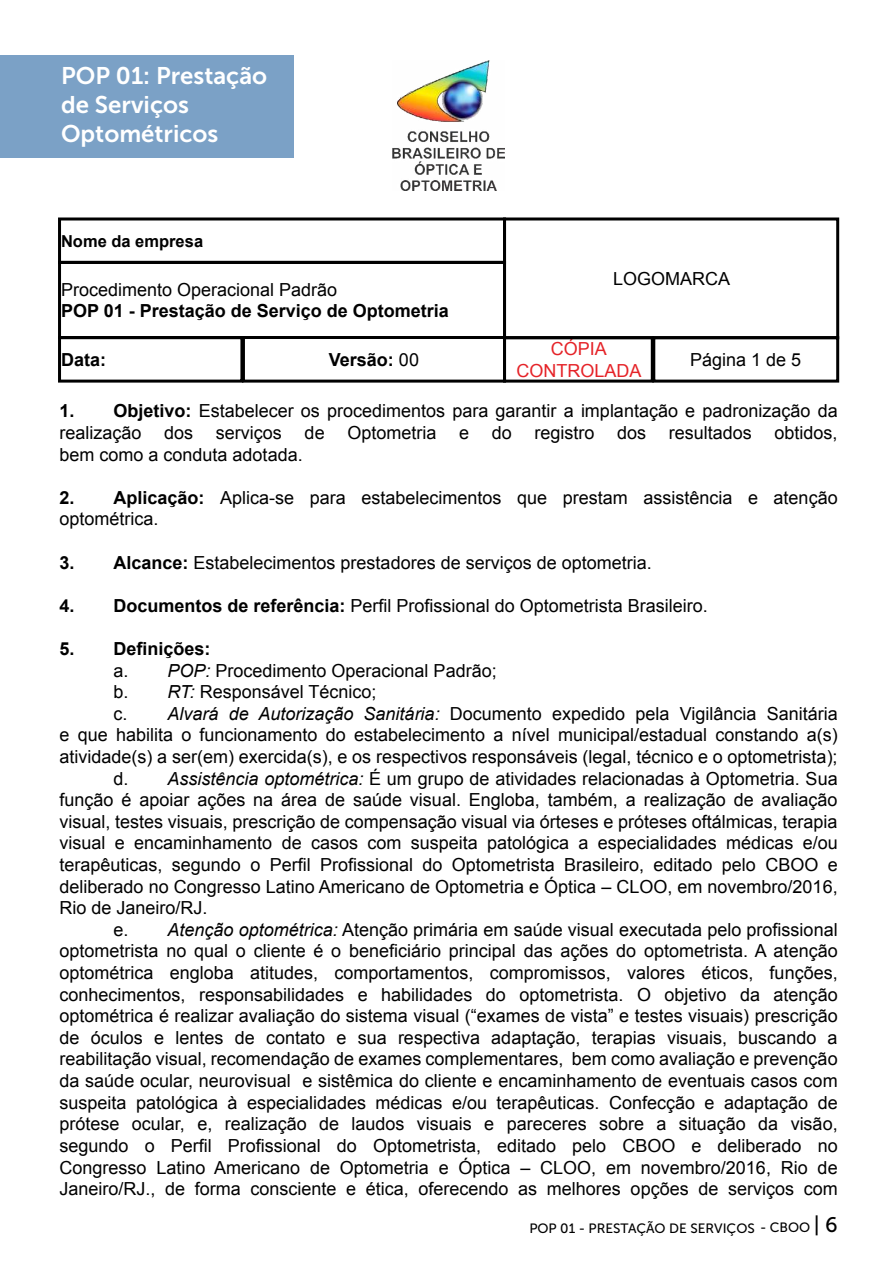
<style>
.page{position:relative;width:893px;height:1263px;background:#fff}
.page>*{position:absolute;margin:0;border:0;box-sizing:border-box;transform-origin:0 0}
.t1{font:24px/28.8px "Museo Sans 700";color:#fff}
.t2{font:18px/21.6px "Arial";color:#000}
.t3{font:700 18px "Arial";color:#000}
.t4{font:18px/21.6px "Arial";color:#e52328;text-align:center}
.t5{font:700 16.5px "Arial";color:#000}
.t6{font:13.5px "Museo Sans 500";color:#000}
.s1{font-weight:400}
.s2{font-weight:700}
.s3{font-style:italic}
.s4{font-size:21px}
</style>
<div class="page">
<div style="left:58px;top:217px;width:448px;height:47px;border:3px solid #000"></div>
<div style="left:58px;top:261px;width:448px;height:78px;border:3px solid #000"></div>
<div style="left:58px;top:336px;width:185px;height:47px;border:3px solid #000"></div>
<div style="left:242px;top:336px;width:264px;height:47px;border:3px solid #000"></div>
<div style="left:503px;top:336px;width:151px;height:47px;border:3px solid #000"></div>
<div style="left:652px;top:336px;width:187px;height:47px;border:3px solid #000"></div>
<div style="left:503px;top:217px;width:336px;height:122px;border:3px solid #000"></div>
<img style="left:393px;top:60px;width:112px;height:131px">
<div style="left:0;top:55px;width:293px;height:102px;background:#7ba1c6"></div>
<h1 class="t1" style="left:61px;top:61px;width:208px">POP 01: Prestação de Serviços<br>Optométricos</h1>
<p class="t5" style="left:61px;top:230px;width:144px">Nome da empresa</p>
<p class="t2" style="left:61px;top:279px;width:278px">Procedimento Operacional Padrão</p>
<p class="t3" style="left:61px;top:299px;width:389px">POP 01 - Prestação de Serviço de Optometria</p>
<p class="t3" style="left:61px;top:348px;width:46px">Data:</p>
<p class="t3" style="left:329px;top:347px;width:92px">Versão: <span class="s1">00</span></p>
<p class="t2" style="left:613px;top:268px;width:119px">LOGOMARCA</p>
<p class="t4" style="left:516px;top:338px;width:127px">CÓPIA<br>CONTROLADA</p>
<p class="t2" style="left:690px;top:349px;width:113px">Página 1 de 5</p>
<p class="t2" style="left:60px;top:400px;width:780px"><span class="s2">1. Objetivo:</span> Estabelecer os procedimentos para garantir a implantação e padronização da realização</p>
<p class="t2" style="left:164px;top:422px;width:31px">dos</p>
<p class="t2" style="left:216px;top:422px;width:68px">serviços</p>
<p class="t2" style="left:305px;top:422px;width:22px">de</p>
<p class="t2" style="left:347px;top:422px;width:91px">Optometria</p>
<p class="t2" style="left:459px;top:422px;width:12px">e</p>
<p class="t2" style="left:492px;top:422px;width:22px">do</p>
<p class="t2" style="left:534px;top:422px;width:62px">registro</p>
<p class="t2" style="left:617px;top:422px;width:31px">dos</p>
<p class="t2" style="left:669px;top:422px;width:85px">resultados</p>
<p class="t2" style="left:775px;top:422px;width:65px">obtidos,</p>
<p class="t2" style="left:60px;top:444px;width:245px">bem como a conduta adotada.</p>
<p class="t2" style="left:60px;top:487px;width:780px"><span class="s2">2. Aplicação:</span> Aplica-se para estabelecimentos que prestam assistência e atenção optométrica.</p>
<p class="t2" style="left:60px;top:552px;width:594px"><span class="s2">3. Alcance:</span> Estabelecimentos prestadores de serviços de optometria.</p>
<p class="t2" style="left:60px;top:595px;width:650px"><span class="s2">4. Documentos de referência:</span> Perfil Profissional do Optometrista Brasileiro.</p>
<p class="t3" style="left:60px;top:637px;width:153px">5. Definições:</p>
<p class="t2" style="left:114px;top:660px;width:385px">a. <span class="s3">POP:</span> Procedimento Operacional Padrão;</p>
<p class="t2" style="left:114px;top:681px;width:265px">b. <span class="s3">RT:</span> Responsável Técnico;</p>
<p class="t2" style="left:114px;top:703px;width:726px">c. <span class="s3">Alvará de Autorização Sanitária:</span> Documento expedido pela Vigilância Sanitária</p>
<p class="t2" style="left:60px;top:724px;width:780px">e que habilita o funcionamento do estabelecimento a nível municipal/estadual constando a(s)</p>
<p class="t2" style="left:60px;top:746px;width:780px">atividade(s) a ser(em) exercida(s), e os respectivos responsáveis (legal, técnico e o optometrista);</p>
<p class="t2" style="left:114px;top:768px;width:726px">d. <span class="s3">Assistência optométrica:</span> É um grupo de atividades relacionadas à Optometria. Sua</p>
<p class="t2" style="left:60px;top:789px;width:780px">função é apoiar ações na área de saúde visual. Engloba, também, a realização de avaliação</p>
<p class="t2" style="left:60px;top:811px;width:780px">visual, testes visuais, prescrição de compensação visual via órteses e próteses oftálmicas, terapia</p>
<p class="t2" style="left:60px;top:832px;width:780px">visual e encaminhamento de casos com suspeita patológica a especialidades médicas e/ou</p>
<p class="t2" style="left:60px;top:854px;width:780px">terapêuticas, segundo o Perfil Profissional do Optometrista Brasileiro, editado pelo CBOO e</p>
<p class="t2" style="left:60px;top:876px;width:780px">deliberado no Congresso Latino Americano de Optometria e Óptica – CLOO, em novembro/2016,</p>
<p class="t2" style="left:60px;top:897px;width:150px">Rio de Janeiro/RJ.</p>
<p class="t2" style="left:114px;top:919px;width:726px">e. <span class="s3">Atenção optométrica:</span> Atenção primária em saúde visual executada pelo profissional</p>
<p class="t2" style="left:60px;top:940px;width:780px">optometrista no qual o cliente é o beneficiário principal das ações do optometrista. A atenção</p>
<p class="t2" style="left:60px;top:962px;width:780px">optométrica engloba atitudes, comportamentos, compromissos, valores éticos, funções,</p>
<p class="t2" style="left:60px;top:984px;width:780px">conhecimentos, responsabilidades e habilidades do optometrista. O objetivo da atenção</p>
<p class="t2" style="left:60px;top:1005px;width:780px">optométrica é realizar avaliação do sistema visual (“exames de vista” e testes visuais) prescrição</p>
<p class="t2" style="left:60px;top:1027px;width:780px">de óculos e lentes de contato e sua respectiva adaptação, terapias visuais, buscando a</p>
<p class="t2" style="left:60px;top:1048px;width:780px">reabilitação visual, recomendação de exames complementares, bem como avaliação e prevenção</p>
<p class="t2" style="left:60px;top:1070px;width:780px">da saúde ocular, neurovisual e sistêmica do cliente e encaminhamento de eventuais casos com</p>
<p class="t2" style="left:60px;top:1092px;width:780px">suspeita patológica à especialidades médicas e/ou terapêuticas. Confecção e adaptação de</p>
<p class="t2" style="left:60px;top:1113px;width:780px">prótese ocular, e, realização de laudos visuais e pareceres sobre a situação da visão,</p>
<p class="t2" style="left:60px;top:1135px;width:780px">segundo o Perfil Profissional do Optometrista, editado pelo CBOO e deliberado no</p>
<p class="t2" style="left:60px;top:1156px;width:780px">Congresso Latino Americano de Optometria e Óptica – CLOO, em novembro/2016, Rio de</p>
<p class="t2" style="left:60px;top:1178px;width:780px">Janeiro/RJ., de forma consciente e ética, oferecendo as melhores opções de serviços com</p>
<p class="t6" style="left:529px;top:1221px;width:310px">POP 01 - PRESTAÇÃO DE SERVIÇOS - CBOO <span class="s4">| 6</span></p>
</div>
